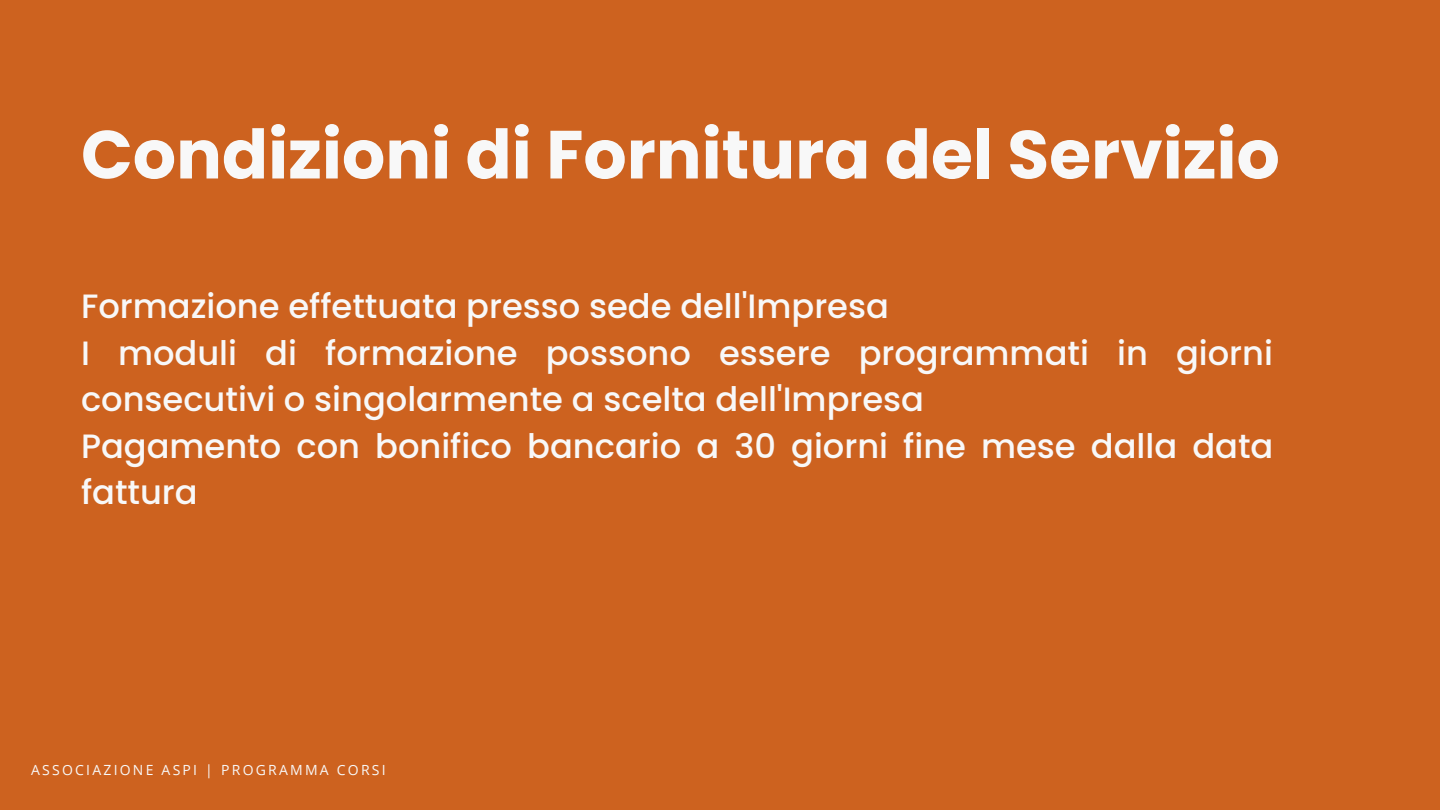
<style>
.page{position:relative;width:1440px;height:810px;background:#cd621f}
.page>*{position:absolute;margin:0;border:0;box-sizing:border-box;transform-origin:0 0}
.t1{font:700 68px "Poppins";color:#f8f8f8}
.t2{font:500 33.7px/46.5px "Poppins";color:#f8f8f8}
.t3{font:14px "Open Sans";letter-spacing:.16em;color:#f8f8f8}
</style>
<div class="page">
<h1 class="t1" style="left:81px;top:107px;width:1200px">Condizioni di Fornitura del Servizio</h1>
<p class="t2" style="left:81px;top:283px;width:1194px">Formazione effettuata presso sede dell'Impresa<br>I moduli di formazione possono essere programmati in giorni consecutivi o singolarmente a scelta dell'Impresa<br>Pagamento con bonifico bancario a 30 giorni fine mese dalla data fattura</p>
<p class="t3" style="left:31px;top:760px;width:356px">ASSOCIAZIONE ASPI | PROGRAMMA CORSI</p>
</div>
